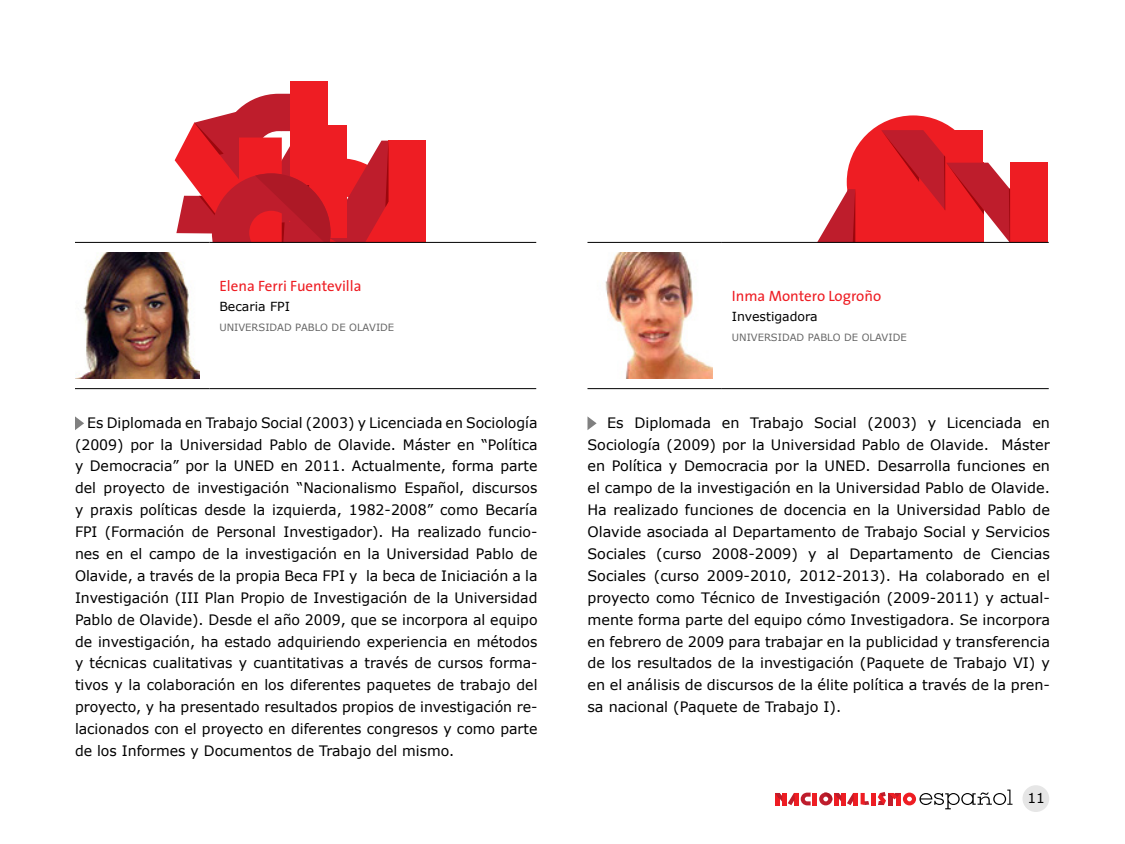
<style>
.page{position:relative;width:1125px;height:844px;background:#fff}
.page>*{position:absolute;margin:0;border:0;box-sizing:border-box;transform-origin:0 0}
.t1{font:15px "The Sans";color:#ee1d23}
.t2{font:14.38px/21.9px "Verdana";color:#000;text-align:justify}
.t3{font:13.75px "Verdana";color:#000}
.t4{font:12.5px "Verdana";color:#000}
.t5{font:10px "Verdana";color:#666}
</style>
<div class="page">
<div style="left:1022px;top:785px;width:27px;height:27px;background:#e6e6e6;border-radius:50%"></div>
<hr style="left:813px;top:793px;width:4px;height:12px;background:#ee1d23">
<div style="left:871px;top:793px;width:5px;height:12px;background:#ee1d23"></div>
<svg style="left:775px;top:792px;width:36px;height:13px"></svg>
<svg style="left:819px;top:792px;width:50px;height:13px"></svg>
<svg style="left:878px;top:789px;width:135px;height:20px"></svg>
<div style="left:1010px;top:162px;width:38px;height:113px;background:#ee1d23"></div>
<svg style="left:792px;top:115px;width:252px;height:127px"></svg>
<div style="left:290px;top:81px;width:37px;height:104px;background:#ee1d23"></div>
<svg style="left:175px;top:94px;width:251px;height:148px"></svg>
<hr style="left:75px;top:242px;width:134px;height:1px;background:#000">
<hr style="left:209px;top:242px;width:327px;height:1px;background:#000">
<hr style="left:75px;top:388px;width:134px;height:1px;background:#000">
<hr style="left:209px;top:388px;width:327px;height:1px;background:#000">
<img style="left:75px;top:252px;width:125px;height:127px">
<svg style="left:75px;top:416px;width:9px;height:14px"></svg>
<svg style="left:712px;top:243px;width:336px;height:136px"></svg>
<hr style="left:588px;top:242px;width:134px;height:1px;background:#000">
<hr style="left:722px;top:242px;width:327px;height:1px;background:#000">
<hr style="left:588px;top:388px;width:134px;height:1px;background:#000">
<hr style="left:722px;top:388px;width:327px;height:1px;background:#000">
<img style="left:605px;top:252px;width:107px;height:127px">
<svg style="left:588px;top:417px;width:9px;height:13px"></svg>
<p class="t1" style="left:219px;top:273px;width:144px">Elena Ferri Fuentevilla</p>
<p class="t4" style="left:219px;top:298px;width:72px">Becaria FPI</p>
<p class="t5" style="left:219px;top:321px;width:176px">UNIVERSIDAD PABLO DE OLAVIDE</p>
<p class="t2" style="left:75px;top:411px;width:464px;text-indent:12px">Es Diplomada en Trabajo Social (2003) y Licenciada en Sociología (2009) por la Universidad Pablo de Olavide. Máster en “Política y Democracia” por la UNED en 2011. Actualmente, forma parte del proyecto de investigación “Nacionalismo Español, discursos y praxis políticas desde la izquierda, 1982-2008” como Becaría FPI (Formación de Personal Investigador). Ha realizado funcio&shy;nes en el campo de la investigación en la Universidad Pablo de Olavide, a través de la propia Beca FPI y la beca de Iniciación a la Investigación (III Plan Propio de Investigación de la Universidad Pablo de Olavide). Desde el año 2009, que se incorpora al equipo de investigación, ha estado adquiriendo experiencia en métodos y técnicas cualitativas y cuantitativas a través de cursos forma&shy;tivos y la colaboración en los diferentes paquetes de trabajo del proyecto, y ha presentado resultados propios de investigación re&shy;lacionados con el proyecto en diferentes congresos y como parte de los Informes y Documentos de Trabajo del mismo.</p>
<p class="t1" style="left:732px;top:283px;width:151px">Inma Montero Logroño</p>
<p class="t4" style="left:732px;top:308px;width:87px">Investigadora</p>
<p class="t5" style="left:732px;top:331px;width:176px">UNIVERSIDAD PABLO DE OLAVIDE</p>
<p class="t2" style="left:588px;top:411px;width:464px;text-indent:20px">Es Diplomada en Trabajo Social (2003) y Licenciada en Sociología (2009) por la Universidad Pablo de Olavide. Máster en Política y Democracia por la UNED. Desarrolla funciones en el campo de la investigación en la Universidad Pablo de Olavide.<br>Ha realizado funciones de docencia en la Universidad Pablo de Olavide asociada al Departamento de Trabajo Social y Servicios Sociales (curso 2008-2009) y al Departamento de Ciencias Sociales (curso 2009-2010, 2012-2013). Ha colaborado en el proyecto como Técnico de Investigación (2009-2011) y actual&shy;mente forma parte del equipo cómo Investigadora. Se incorpora en febrero de 2009 para trabajar en la publicidad y transferencia de los resultados de la investigación (Paquete de Trabajo VI) y en el análisis de discursos de la élite política a través de la pren&shy;sa nacional (Paquete de Trabajo I).</p>
<p class="t3" style="left:1028px;top:789px;width:19px">11</p>
</div>
